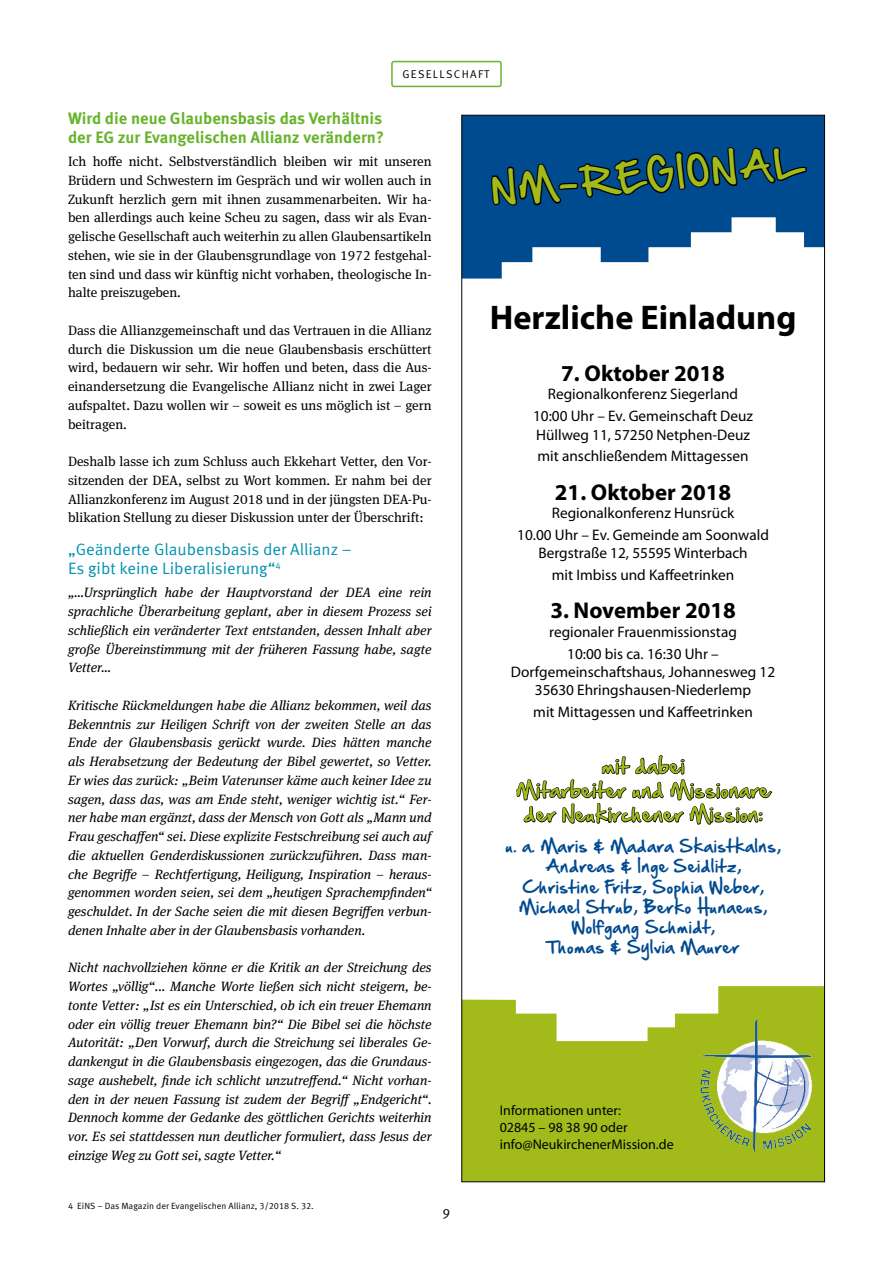
<style>
.page{position:relative;width:893px;height:1263px;background:#fff}
.page>*{position:absolute;margin:0;border:0;box-sizing:border-box;transform-origin:0 0}
.t1{font:700 34.35px "Myriad Pro";color:#000}
.t2{font:34.35px "Hand Of Sean";color:#a2bb1b}
.t3{font:700 22.95px "Myriad Pro";color:#000}
.t4{font:17.85px/24.2px "Hand Of Sean";letter-spacing:.04em;color:#a2bb1b;text-align:center}
.t5{font:700 16.5px/18.8px "Meta OT";color:#69b42e}
.t6{font:16.5px/18.8px "Meta OT";color:#0091af}
.t7{font:15.3px/21.9px "Myriad Pro";color:#000;text-align:center}
.t8{font:15.3px/20.1px "Hand Of Sean";letter-spacing:.04em;color:#004a90;text-align:center}
.t9{font:13.95px/16.8px "Myriad Pro";color:#000}
.t10{font:italic 13.5px/18.8px "Meta Serif Pro";color:#000;text-align:justify}
.t11{font:13.5px/18.8px "Meta Serif Pro";color:#000;text-align:justify}
.t12{font:13.5px "Meta OT";color:#000}
.t13{font:11.25px "Meta OT";letter-spacing:.12em;color:#000}
.t14{font:9px "Meta OT";color:#000}
</style>
<div class="page">
<div style="left:391px;top:61px;width:111px;height:26px;border:2px solid #69b42e;border-radius:2px"></div>
<svg style="left:463px;top:117px;width:360px;height:162px;background:#125797"></svg>
<svg style="left:490px;top:117px;width:318px;height:162px"></svg>
<svg style="left:463px;top:986px;width:360px;height:194px;background:#acc234"></svg>
<img style="left:699px;top:1018px;width:114px;height:135px">
<svg style="left:516px;top:755px;width:256px;height:249px"></svg>
<p class="t13" style="left:402px;top:67px;width:89px">GESELLSCHAFT</p>
<p class="t5" style="left:68px;top:109px;width:318px">Wird die neue Glaubensbasis das Verhältnis der EG zur Evangelischen Allianz verändern?</p>
<p class="t11" style="left:68px;top:151px;width:365px">Ich hoffe nicht. Selbstverständlich bleiben wir mit unseren Brüdern und Schwestern im Gespräch und wir wollen auch in Zukunft herzlich gern mit ihnen zusammenarbeiten. Wir ha&shy;ben allerdings auch keine Scheu zu sagen, dass wir als Evan&shy;gelische Gesellschaft auch weiterhin zu allen Glaubensartikeln stehen, wie sie in der Glaubensgrundlage von 1972 festgehal&shy;ten sind und dass wir künftig nicht vorhaben, theologische In&shy;halte preiszugeben.</p>
<p class="t11" style="left:68px;top:320px;width:365px">Dass die Allianzgemeinschaft und das Vertrauen in die Allianz durch die Diskussion um die neue Glaubensbasis erschüttert wird, bedauern wir sehr. Wir hoffen und beten, dass die Aus&shy;einandersetzung die Evangelische Allianz nicht in zwei Lager aufspaltet. Dazu wollen wir – soweit es uns möglich ist – gern beitragen.</p>
<p class="t11" style="left:68px;top:451px;width:365px">Deshalb lasse ich zum Schluss auch Ekkehart Vetter, den Vor&shy;sitzenden der DEA, selbst zu Wort kommen. Er nahm bei der Allianzkonferenz im August 2018 und in der jüngsten DEA-Pu&shy;blikation Stellung zu dieser Diskussion unter der Überschrift:</p>
<p class="t6" style="left:68px;top:540px;width:285px">„Geänderte Glaubensbasis der Allianz –<br>Es gibt keine Liberalisierung“<sup>4</sup></p>
<p class="t10" style="left:68px;top:583px;width:365px">„…Ursprünglich habe der Hauptvorstand der DEA eine rein sprachliche Überarbeitung geplant, aber in diesem Prozess sei schließlich ein veränderter Text entstanden, dessen Inhalt aber große Übereinstimmung mit der früheren Fassung habe, sagte Vetter…</p>
<p class="t10" style="left:68px;top:695px;width:365px">Kritische Rückmeldungen habe die Allianz bekommen, weil das Bekenntnis zur Heiligen Schrift von der zweiten Stelle an das Ende der Glaubensbasis gerückt wurde. Dies hätten manche als Herabsetzung der Bedeutung der Bibel gewertet, so Vetter.<br>Er wies das zurück: „Beim Vaterunser käme auch keiner Idee zu sagen, dass das, was am Ende steht, weniger wichtig ist.“ Fer&shy;ner habe man ergänzt, dass der Mensch von Gott als „Mann und Frau geschaffen“ sei. Diese explizite Festschreibung sei auch auf die aktuellen Genderdiskussionen zurückzuführen. Dass man&shy;che Begriffe – Rechtfertigung, Heiligung, Inspiration – heraus&shy;genommen worden seien, sei dem „heutigen Sprachempfinden“ geschuldet. In der Sache seien die mit diesen Begriffen verbun&shy;denen Inhalte aber in der Glaubensbasis vorhanden.</p>
<p class="t10" style="left:68px;top:958px;width:365px">Nicht nachvollziehen könne er die Kritik an der Streichung des Wortes „völlig“... Manche Worte ließen sich nicht steigern, be&shy;tonte Vetter: „Ist es ein Unterschied, ob ich ein treuer Ehemann oder ein völlig treuer Ehemann bin?“ Die Bibel sei die höchste Autorität: „Den Vorwurf, durch die Streichung sei liberales Ge&shy;dankengut in die Glaubensbasis eingezogen, das die Grundaus&shy;sage aushebelt, finde ich schlicht unzutreffend.“ Nicht vorhan&shy;den in der neuen Fassung ist zudem der Begriff „Endgericht“.<br>Dennoch komme der Gedanke des göttlichen Gerichts weiterhin vor. Es sei stattdessen nun deutlicher formuliert, dass Jesus der einzige Weg zu Gott sei, sagte Vetter.“</p>
<p class="t14" style="left:68px;top:1201px;width:247px">4 EiNS – Das Magazin der Evangelischen Allianz, 3/2018 S. 32.</p>
<p class="t12" style="left:443px;top:1205px;width:9px">9</p>
<h1 class="t2" style="left:489px;top:158px;width:313px;rotate:-5deg">NM-regioNal</h1>
<h1 class="t1" style="left:490px;top:295px;width:308px">Herzliche Einladung</h1>
<h2 class="t3" style="left:561px;top:358px;width:165px">7. Oktober 2018</h2>
<p class="t7" style="left:533px;top:383px;width:221px">Regionalkonferenz Siegerland<br>10:00 Uhr – Ev. Gemeinschaft Deuz</p>
<p class="t7" style="left:536px;top:423px;width:215px;text-align:left">Hüllweg 11, 57250 Netphen-Deuz mit anschließendem Mittagessen</p>
<h2 class="t3" style="left:555px;top:477px;width:178px">21. Oktober 2018</h2>
<p class="t7" style="left:517px;top:502px;width:253px">Regionalkonferenz Hunsrück<br>10.00 Uhr – Ev. Gemeinde am Soonwald</p>
<p class="t7" style="left:538px;top:542px;width:211px">Bergstraße 12, 55595 Winterbach mit Imbiss und Kaffeetrinken</p>
<h2 class="t3" style="left:550px;top:596px;width:187px">3. November 2018</h2>
<p class="t7" style="left:549px;top:620px;width:189px">regionaler Frauenmissionstag<br>10:00 bis ca. 16:30 Uhr –</p>
<p class="t7" style="left:511px;top:662px;width:266px;line-height:18.3px">Dorfgemeinschaftshaus, Johannesweg 12<br>35630 Ehringshausen-Niederlemp</p>
<p class="t7" style="left:533px;top:701px;width:221px">mit Mittagessen und Kaffeetrinken</p>
<h3 class="t4" style="left:517px;top:754px;width:256px">mit dabei<br>Mitarbeiter und Missionare der Neukirchener Mission:</h3>
<p class="t8" style="left:505px;top:836px;width:277px">u. a. Maris &amp; Madara Skaistkalns, andreas &amp; inge Seidlitz,<br>Christine Fritz, Sophia Weber,<br>Michael Strub, Berko Hunaeus,<br>Wolfgang Schmidt,<br>Thomas &amp; Sylvia Maurer</p>
<p class="t9" style="left:500px;top:1102px;width:175px">Informationen unter:<br>02845 – 98 38 90 oder info@NeukirchenerMission.de</p>
</div>
